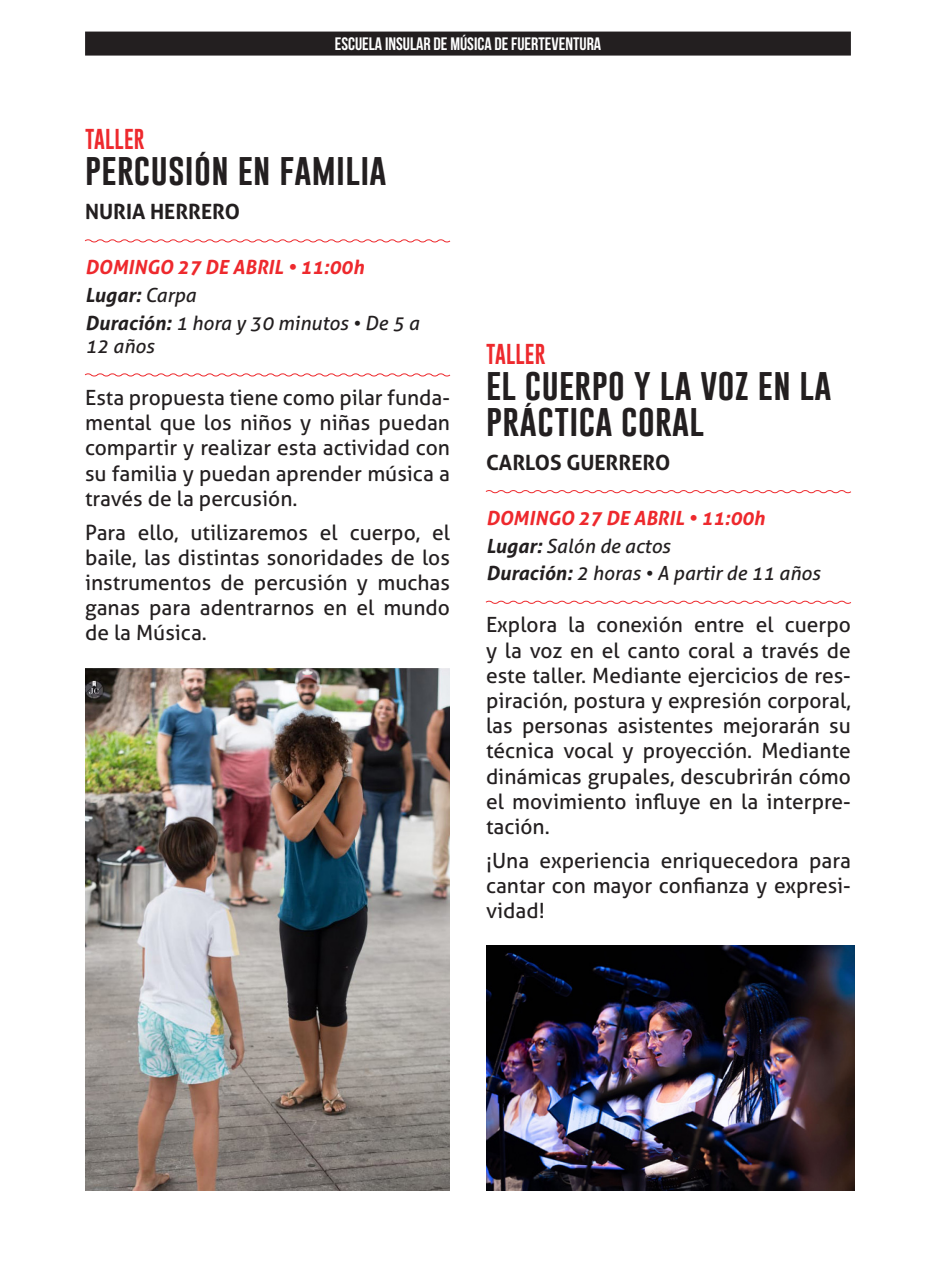
<style>
.page{position:relative;width:936px;height:1276px;background:#fff}
.page>*{position:absolute;margin:0;border:0;box-sizing:border-box;transform-origin:0 0}
.Titulo{font:33px/36px "Gobold";letter-spacing:.01em;color:#231f20}
.TEXTO{font:33px "Gobold";letter-spacing:.01em;color:#231f20}
.TEXTO-2{font:21px/25.2px "Aller";color:#231f20;text-align:justify}
.Profesor{font:700 21px "Aller";color:#231f20}
.TAller{font:21px "Gobold";letter-spacing:.01em;color:#ee292d}
.Lugar{font:italic 19.5px/23.4px "Aller";color:#231f20}
.Fecha_y_hora{font:italic 700 19.5px "Aller";color:#ee292d}
.Lugar-2{font:italic 700 19.5px "Aller";color:#231f20}
.t1{font:700 18px "Bebas Neue";color:#fff}
.s1{font-weight:400}
.s2{font-weight:700}
</style>
<div class="page">
<div style="left:97px;top:32px;width:741px;height:24px;background:#231f20"></div>
<svg style="left:84px;top:239px;width:367px;height:4px"></svg>
<svg style="left:84px;top:373px;width:367px;height:4px"></svg>
<svg style="left:485px;top:490px;width:366px;height:4px"></svg>
<svg style="left:485px;top:600px;width:367px;height:4px"></svg>
<img style="left:85px;top:668px;width:365px;height:523px">
<img style="left:486px;top:945px;width:368px;height:245px">
<p class="t1" style="left:335px;top:34px;width:268px">ESCUELA INSULAR DE MÚSICA DE FUERTEVENTURA</p>
<p class="TAller" style="left:85px;top:126px;width:61px">TALLER</p>
<p class="TEXTO" style="left:85px;top:148px;width:303px">percusión en familia</p>
<p class="Profesor" style="left:85px;top:199px;width:156px">NURIA HERRERO</p>
<p class="Fecha_y_hora" style="left:85px;top:255px;width:280px">DOMINGO 27 DE ABRIL • 11:00h</p>
<p class="Lugar-2" style="left:85px;top:283px;width:112px">Lugar: <span class="s1">Carpa</span></p>
<p class="Lugar" style="left:85px;top:311px;width:335px"><span class="s2">Duración:</span> 1 hora y 30 minutos • De 5 a<br>12 años</p>
<p class="TEXTO-2" style="left:85px;top:385px;width:366px">Esta propuesta tiene como pilar funda&shy;mental que los niños y niñas puedan compartir y realizar esta actividad con su familia y puedan aprender música a través de la percusión.</p>
<p class="TEXTO-2" style="left:85px;top:519px;width:366px">Para ello, utilizaremos el cuerpo, el baile, las distintas sonoridades de los instrumentos de percusión y muchas ganas para adentrarnos en el mundo de la Música.</p>
<p class="TAller" style="left:486px;top:340px;width:61px">TALLER</p>
<p class="Titulo" style="left:486px;top:366px;width:347px">el cuerpo y la voz en la práctica coral</p>
<p class="Profesor" style="left:486px;top:449px;width:186px">CARLOS GUERRERO</p>
<p class="Fecha_y_hora" style="left:486px;top:506px;width:280px">DOMINGO 27 DE ABRIL • 11:00h</p>
<p class="Lugar" style="left:486px;top:534px;width:186px"><span class="s2">Lugar:</span> Salón de actos</p>
<p class="Lugar" style="left:486px;top:561px;width:336px"><span class="s2">Duración:</span> 2 horas • A partir de 11 años</p>
<p class="TEXTO-2" style="left:486px;top:612px;width:366px">Explora la conexión entre el cuerpo y la voz en el canto coral a través de este taller. Mediante ejercicios de res&shy;piración, postura y expresión corporal, las personas asistentes mejorarán su técnica vocal y proyección. Mediante dinámicas grupales, descubrirán cómo el movimiento influye en la interpre&shy;tación.</p>
<p class="TEXTO-2" style="left:486px;top:847px;width:366px">¡Una experiencia enriquecedora para cantar con mayor confianza y expresi&shy;vidad!</p>
</div>
